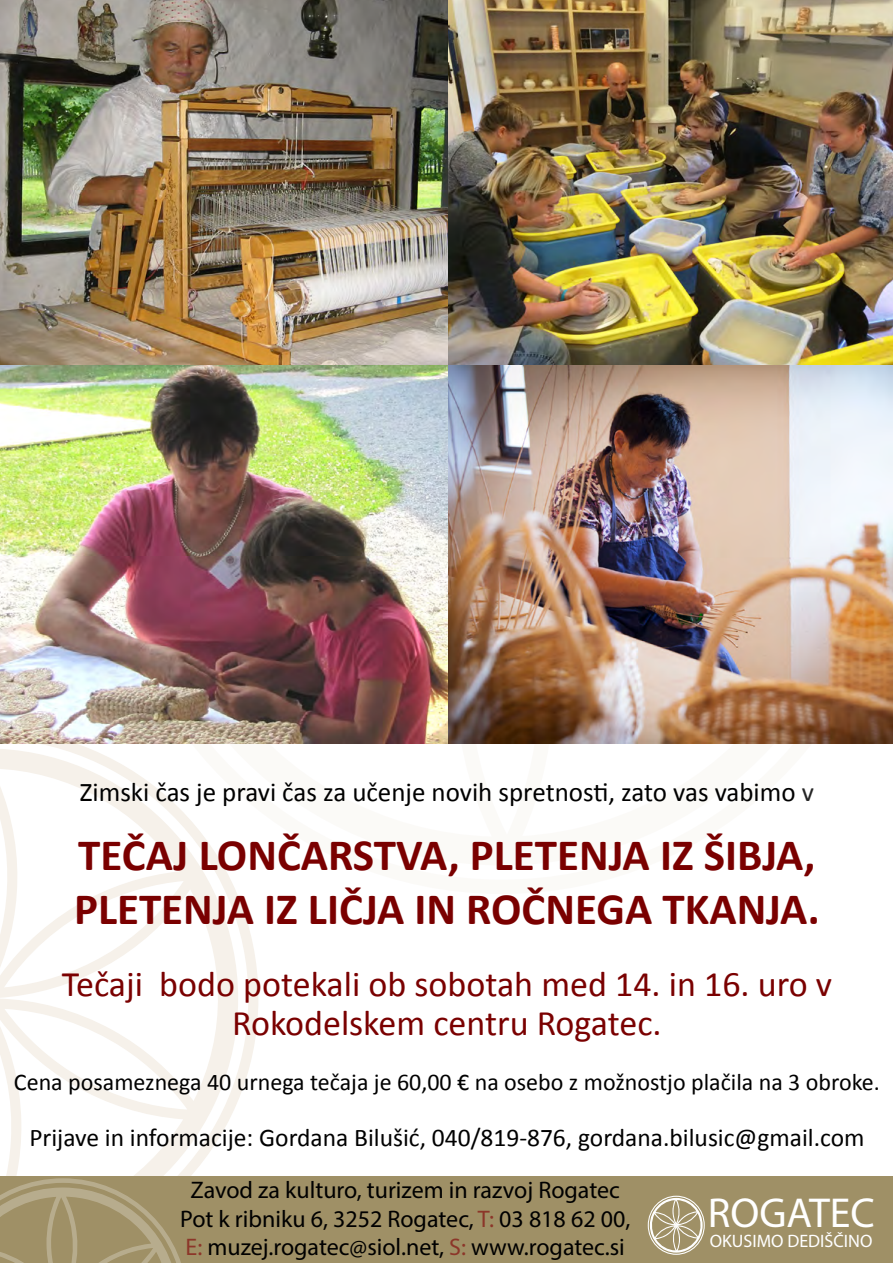
<style>
.page{position:relative;width:893px;height:1263px;background:#fff}
.page>*{position:absolute;margin:0;border:0;box-sizing:border-box;transform-origin:0 0}
.t1{font:700 45px/54px "Calibri";color:#7a0000}
.t2{font:42px "Myriad Pro";color:#fff}
.t3{font:36px/39.6px "Calibri";color:#7a0000;text-align:center}
.t4{font:27px "Calibri";color:#000}
.t5{font:25.5px "Calibri";color:#000}
.t6{font:24px/28.8px "Myriad Pro";color:#000;text-align:center}
.t7{font:24px "Calibri";color:#000}
.t8{font:18px "Myriad Pro";color:#fff}
.s1{color:#252525}
.s2{color:#8c3629}
</style>
<div class="page">
<svg style="left:0;top:743px;width:258px;height:434px"></svg>
<svg style="left:0;top:748px;width:238px;height:429px"></svg>
<div style="left:0;top:1177px;width:893px;height:86px;background:#9f9066"></div>
<svg style="left:0;top:1178px;width:181px;height:85px"></svg>
<img style="left:0;top:0;width:893px;height:366px">
<svg style="left:648px;top:1196px;width:57px;height:59px"></svg>
<img style="left:0;top:366px;width:893px;height:377px">
<p class="t4" style="left:80px;top:774px;width:735px">Zimski čas je pravi čas za učenje novih spretnosti, zato vas vabimo <span class="s1">v</span></p>
<h1 class="t1" style="left:74px;top:827px;width:747px">TEČAJ LONČARSTVA, PLETENJA IZ ŠIBJA,<br>PLETENJA IZ LIČJA IN ROČNEGA TKANJA.</h1>
<h3 class="t3" style="left:62px;top:964px;width:772px">Tečaji bodo potekali ob sobotah med 14. in 16. uro v<br>Rokodelskem centru Rogatec.</h3>
<p class="t7" style="left:14px;top:1066px;width:867px">Cena posameznega 40 urnega tečaja je 60,00 € na osebo z možnostjo plačila na 3 obroke.</p>
<p class="t5" style="left:29px;top:1121px;width:837px">Prijave in informacije: Gordana Bilušić, 040/819-876, gordana.bilusic@gmail.com</p>
<p class="t6" style="left:180px;top:1175px;width:452px">Zavod za kulturo, turizem in razvoj Rogatec<br>Pot k ribniku 6, 3252 Rogatec, <span class="s2">T:</span> 03 818 62 00,<br><span class="s2">E:</span> muzej.rogatec@siol.net, <span class="s2">S:</span> www.rogatec.si</p>
<h2 class="t2" style="left:708px;top:1187px;width:169px">ROGATEC</h2>
<p class="t8" style="left:710px;top:1229px;width:164px">OKUSIMO DEDIŠČINO</p>
</div>
